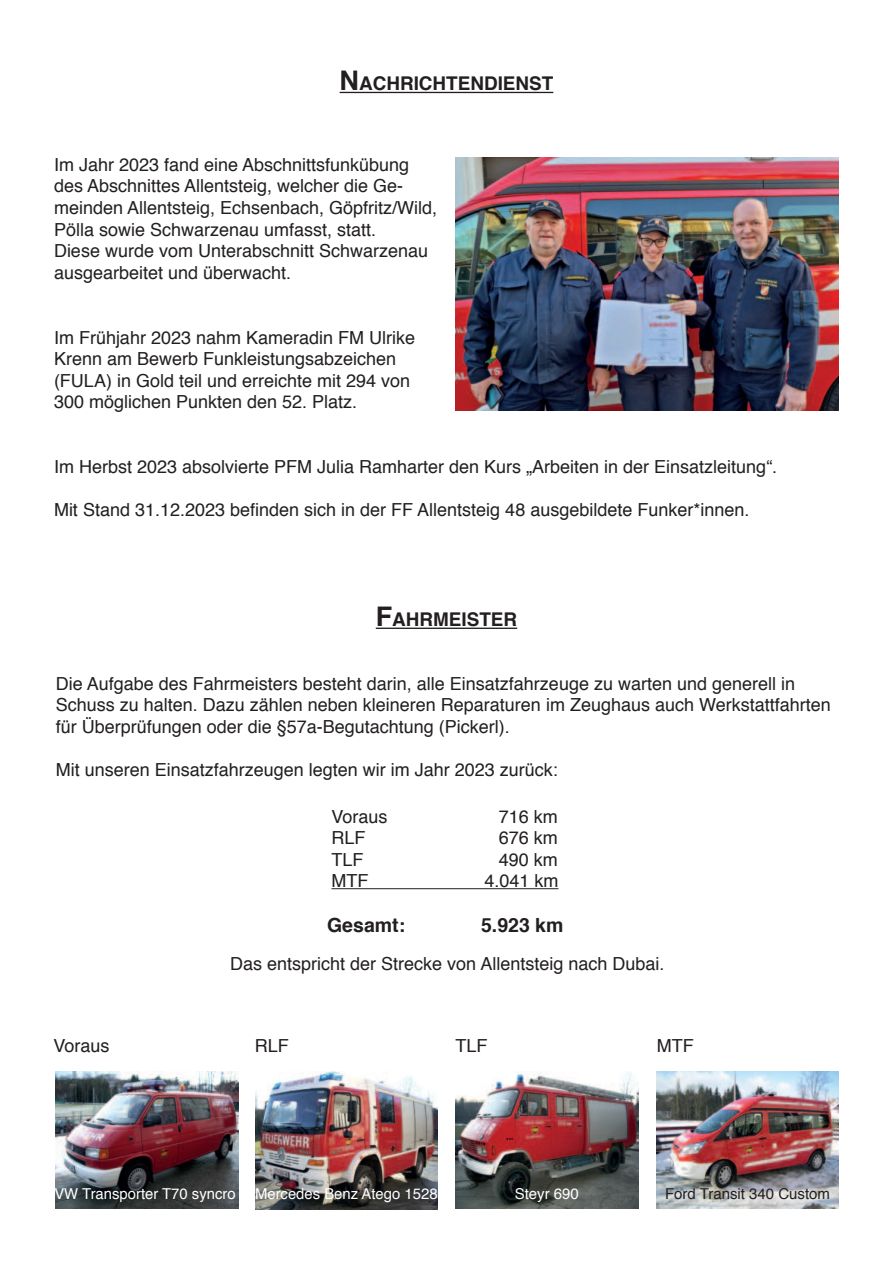
<style>
.page{position:relative;width:893px;height:1263px;background:#fff}
.page>*{position:absolute;margin:0;border:0;box-sizing:border-box;transform-origin:0 0}
.t1{font:700 19.5px "Helvetica";color:#231f20}
.t2{font:700 18.9px "Helvetica";color:#231f20}
.t3{font:18px/21.6px "Helvetica";color:#231f20}
.t4{font:15px "Helvetica";color:#fff}
.t5{font:15px "Helvetica";color:#231f20}
.s1{font-size:27px}
</style>
<div class="page">
<hr style="left:340px;top:92px;width:213px;height:1px;background:#231f20">
<hr style="left:376px;top:628px;width:141px;height:1px;background:#231f20">
<img style="left:455px;top:157px;width:384px;height:253px">
<img style="left:56px;top:1071px;width:182px;height:137px">
<img style="left:255px;top:1071px;width:182px;height:139px">
<img style="left:455px;top:1072px;width:183px;height:136px">
<img style="left:656px;top:1071px;width:183px;height:138px">
<hr style="left:331px;top:888px;width:227px;height:1px;background:#231f20">
<p class="t2" style="left:340px;top:73px;width:215px"><span class="s1">N</span>ACHRICHTENDIENST</p>
<p class="t3" style="left:54px;top:155px;width:385px">Im Jahr 2023 fand eine Abschnittsfunkübung des Abschnittes Allentsteig, welcher die Ge&shy;meinden Allentsteig, Echsenbach, Göpfritz/Wild, Pölla sowie Schwarzenau umfasst, statt.<br>Diese wurde vom Unterabschnitt Schwarzenau ausgearbeitet und überwacht.</p>
<p class="t3" style="left:54px;top:327px;width:363px">Im Frühjahr 2023 nahm Kameradin FM Ulrike Krenn am Bewerb Funkleistungsabzeichen (FULA) in Gold teil und erreichte mit 294 von 300 möglichen Punkten den 52. Platz.</p>
<p class="t3" style="left:54px;top:457px;width:725px">Im Herbst 2023 absolvierte PFM Julia Ramharter den Kurs „Arbeiten in der Einsatzleitung“.</p>
<p class="t3" style="left:54px;top:500px;width:697px">Mit Stand 31.12.2023 be昀椀nden sich in der FF Allentsteig 48 ausgebildete Funker*innen.</p>
<p class="t2" style="left:376px;top:609px;width:143px"><span class="s1">F</span>AHRMEISTER</p>
<p class="t3" style="left:56px;top:674px;width:777px">Die Aufgabe des Fahrmeisters besteht darin, alle Einsatzfahrzeuge zu warten und generell in<br>Schuss zu halten. Dazu zählen neben kleineren Reparaturen im Zeughaus auch Werkstattfahrten für Überprüfungen oder die §57a-Begutachtung (Pickerl).</p>
<p class="t3" style="left:56px;top:761px;width:504px">Mit unseren Einsatzfahrzeugen legten wir im Jahr 2023 zurück:</p>
<p class="t3" style="left:331px;top:807px;width:58px">Voraus</p>
<p class="t3" style="left:499px;top:807px;width:61px">716 km</p>
<p class="t3" style="left:331px;top:829px;width:36px">RLF</p>
<p class="t3" style="left:499px;top:829px;width:61px">676 km</p>
<p class="t3" style="left:331px;top:850px;width:34px">TLF</p>
<p class="t3" style="left:499px;top:850px;width:61px">490 km</p>
<p class="t3" style="left:331px;top:872px;width:38px">MTF</p>
<p class="t3" style="left:484px;top:872px;width:76px">4.041 km</p>
<p class="t1" style="left:327px;top:918px;width:80px">Gesamt:</p>
<p class="t1" style="left:481px;top:918px;width:84px">5.923 km</p>
<p class="t3" style="left:230px;top:955px;width:436px">Das entspricht der Strecke von Allentsteig nach Dubai.</p>
<p class="t3" style="left:53px;top:1037px;width:58px">Voraus</p>
<p class="t3" style="left:255px;top:1037px;width:36px">RLF</p>
<p class="t3" style="left:455px;top:1037px;width:34px">TLF</p>
<p class="t3" style="left:657px;top:1037px;width:38px">MTF</p>
<p class="t4" style="left:54px;top:1188px;width:183px">VW Transporter T70 syncro</p>
<p class="t4" style="left:255px;top:1187px;width:184px">Mercedes Benz Atego 1528</p>
<p class="t4" style="left:515px;top:1187px;width:66px">Steyr 690</p>
<p class="t5" style="left:665px;top:1187px;width:167px">Ford Transit 340 Custom</p>
</div>
